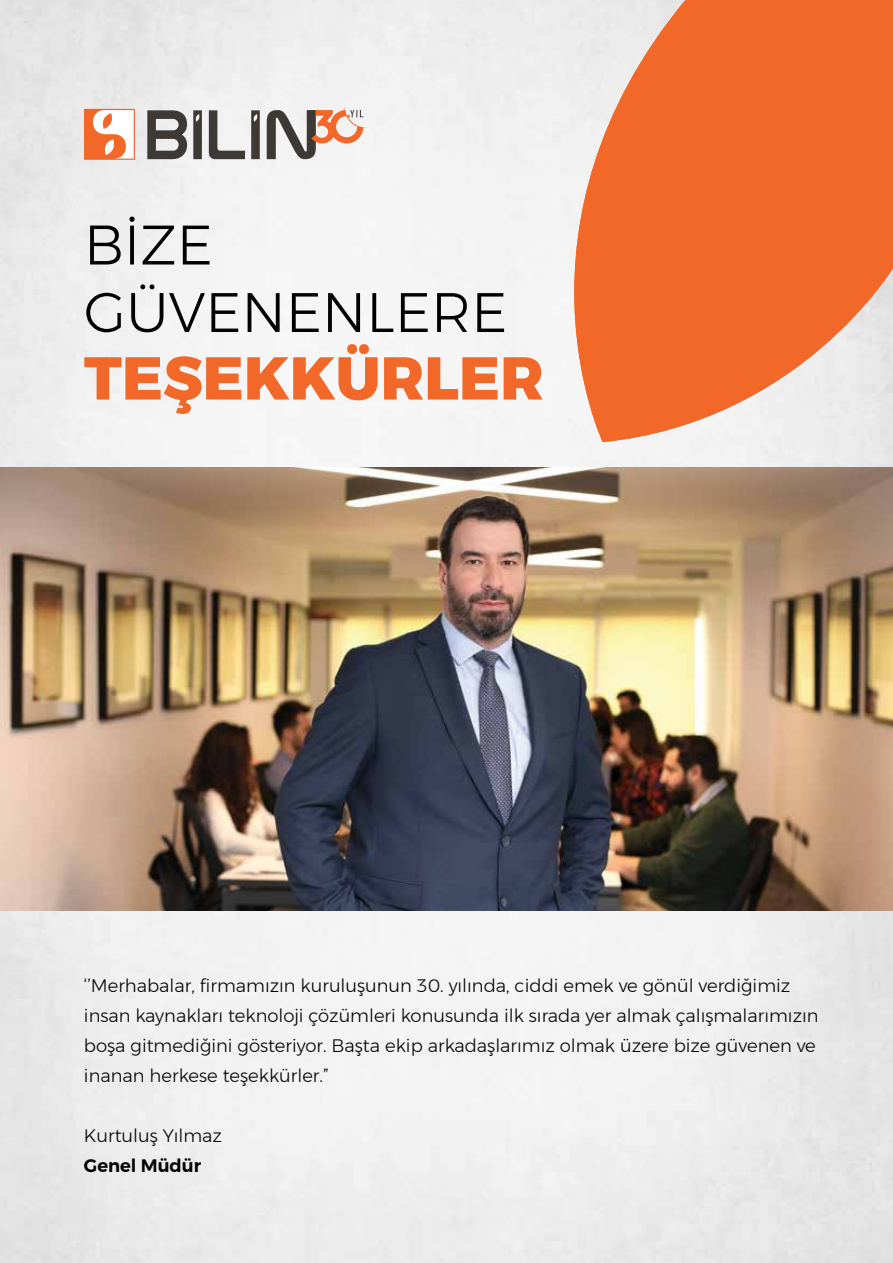
<style>
.page{position:relative;width:893px;height:1263px;background:#fff}
.page>*{position:absolute;margin:0;border:0;box-sizing:border-box;transform-origin:0 0}
.t1{font:800 60.3px "Montserrat";color:#f26829}
.t2{font:300 55.65px/67.5px "Montserrat";color:#010101}
.t3{font:300 18px/30px "Montserrat";color:#010101}
.t4{font:600 18px "Montserrat";color:#010101}
</style>
<div class="page">
<img style="left:0;top:0;width:893px;height:1263px">
<svg style="left:84px;top:109px;width:51px;height:51px"></svg>
<svg style="left:147px;top:110px;width:40px;height:49px;background:#767370"></svg>
<svg style="left:209px;top:110px;width:36px;height:49px"></svg>
<svg style="left:193px;top:110px;width:9px;height:49px"></svg>
<svg style="left:251px;top:110px;width:9px;height:49px"></svg>
<svg style="left:267px;top:105px;width:101px;height:54px"></svg>
<svg style="left:500px;top:0;width:393px;height:442px;fill:#f26829"></svg>
<img style="left:0;top:467px;width:893px;height:443px">
<h2 class="t2" style="left:84px;top:210px;width:425px">BİZE<br>GÜVENENLERE</h2>
<h1 class="t1" style="left:84px;top:329px;width:461px">TEŞEKKÜRLER</h1>
<p class="t3" style="left:84px;top:970px;width:736px">‘’Merhabalar, firmamızın kuruluşunun 30. yılında, ciddi emek ve gönül verdiğimiz insan kaynakları teknoloji çözümleri konusunda ilk sırada yer almak çalışmalarımızın boşa gitmediğini gösteriyor. Başta ekip arkadaşlarımız olmak üzere bize güvenen ve inanan herkese teşekkürler.”</p>
<p class="t3" style="left:84px;top:1120px;width:139px">Kurtuluş Yılmaz</p>
<p class="t4" style="left:84px;top:1151px;width:119px">Genel Müdür</p>
</div>
